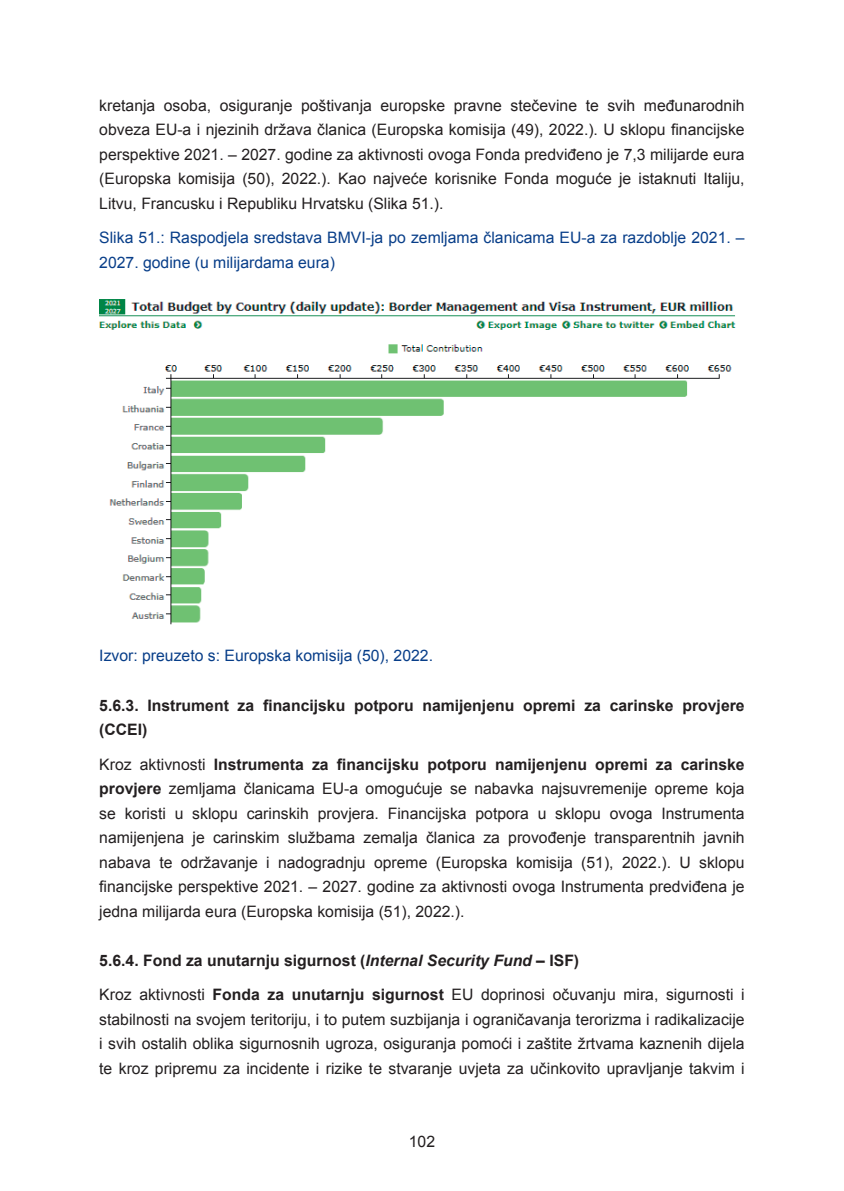
<style>
.page{position:relative;width:844px;height:1191px;background:#fff}
.page>*{position:absolute;margin:0;border:0;box-sizing:border-box;transform-origin:0 0}
.t1{font:15.75px/24.5px "Arial";color:#231f20;text-align:justify}
.t2{font:700 15.75px/24.5px "Arial";color:#231f20}
.t3{font:15.75px/24.5px "Arial";color:#083e89}
.s1{font-weight:700}
.s2{font-style:italic}
.s3{font-weight:400}
</style>
<div class="page">
<img style="left:99px;top:299px;width:637px;height:326px">
<p class="t1" style="left:99px;top:93px;width:646px">kretanja osoba, osiguranje poštivanja europske pravne stečevine te svih međunarodnih obveza EU-a i njezinih država članica (Europska komisija (49), 2022.). U sklopu financijske perspektive 2021. – 2027. godine za aktivnosti ovoga Fonda predviđeno je 7,3 milijarde eura (Europska komisija (50), 2022.). Kao najveće korisnike Fonda moguće je istaknuti Italiju, Litvu, Francusku i Republiku Hrvatsku (Slika 51.).</p>
<p class="t3" style="left:99px;top:226px;width:646px">Slika 51.: Raspodjela sredstava BMVI-ja po zemljama članicama EU-a za razdoblje 2021. –<br>2027. godine (u milijardama eura)</p>
<p class="t3" style="left:99px;top:643px;width:335px">Izvor: preuzeto s: Europska komisija (50), 2022.</p>
<p class="t2" style="left:99px;top:693px;width:646px">5.6.3. Instrument za financijsku potporu namijenjenu opremi za carinske provjere (CCEI)</p>
<p class="t1" style="left:99px;top:752px;width:646px">Kroz aktivnosti <span class="s1">Instrumenta za financijsku potporu namijenjenu opremi za carinske provjere</span> zemljama članicama EU-a omogućuje se nabavka najsuvremenije opreme koja se koristi u sklopu carinskih provjera. Financijska potpora u sklopu ovoga Instrumenta namijenjena je carinskim službama zemalja članica za provođenje transparentnih javnih nabava te održavanje i nadogradnju opreme (Europska komisija (51), 2022.). U sklopu financijske perspektive 2021. – 2027. godine za aktivnosti ovoga Instrumenta predviđena je jedna milijarda eura (Europska komisija (51), 2022.).</p>
<p class="t2" style="left:99px;top:943px;width:646px;line-height:34.5px">5.6.4. Fond za unutarnju sigurnost (<span class="s2">Internal Security Fund</span> – ISF)<br><span class="s3">Kroz aktivnosti</span> Fonda za unutarnju sigurnost <span class="s3">EU doprinosi očuvanju mira, sigurnosti i</span></p>
<p class="t1" style="left:99px;top:1007px;width:646px">stabilnosti na svojem teritoriju, i to putem suzbijanja i ograničavanja terorizma i radikalizacije i svih ostalih oblika sigurnosnih ugroza, osiguranja pomoći i zaštite žrtvama kaznenih dijela te kroz pripremu za incidente i rizike te stvaranje uvjeta za učinkovito upravljanje takvim i</p>
<p class="t1" style="left:409px;top:1129px;width:28px">102</p>
</div>
